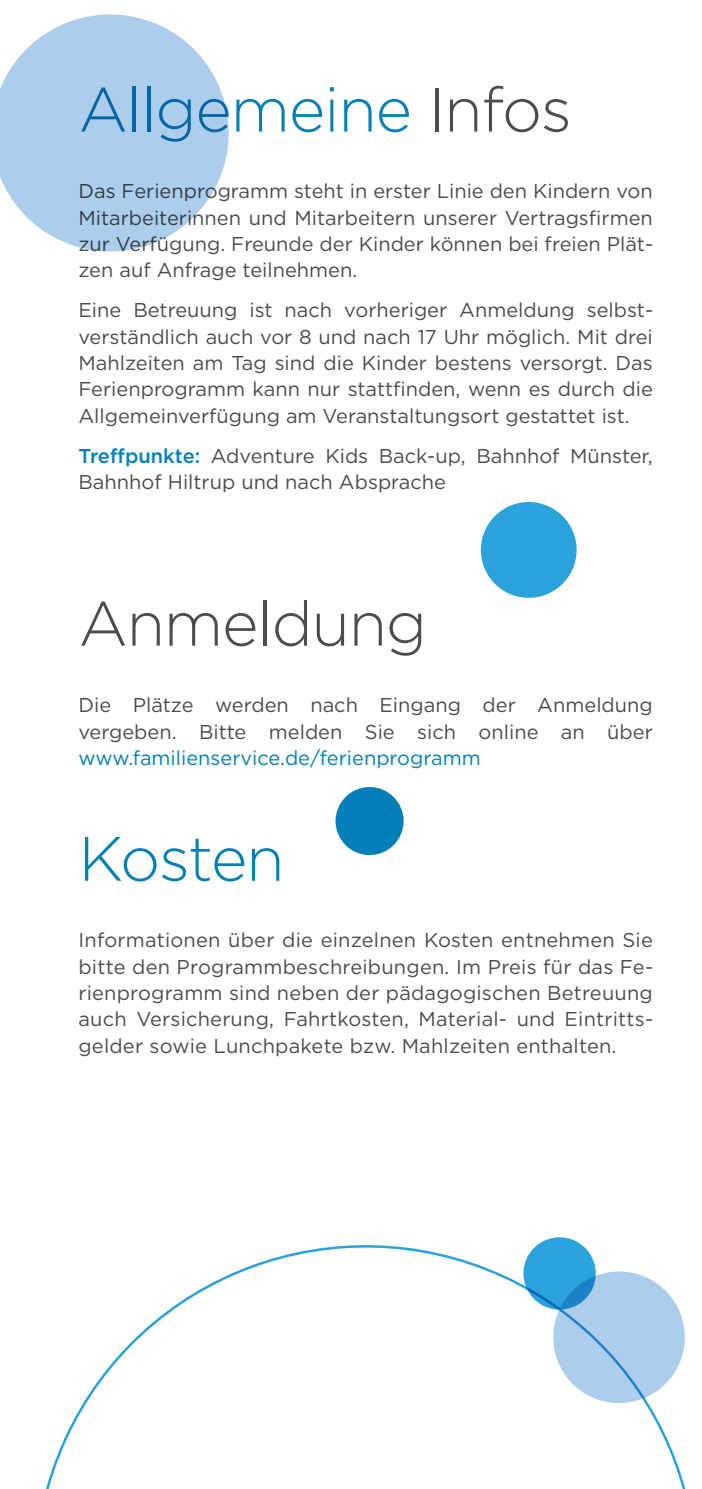
<style>
.page{position:relative;width:702px;height:1489px;background:#fff}
.page>*{position:absolute;margin:0;border:0;box-sizing:border-box;transform-origin:0 0}
.t1{font:300 62.5px "Gotham";letter-spacing:-.02em;color:#037fb7}
.t2{font:300 62.5px "Gotham";letter-spacing:-.02em;color:#4b4c4d}
.t3{font:20px/26.2px "Gotham";color:#4b4c4d;text-align:justify}
.t4{font:20px "Gotham";color:#037fb7}
.s1{color:#4b4c4d}
.s2{font-weight:500;color:#037fb7}
</style>
<div class="page">
<svg style="left:46px;top:1237px;width:639px;height:251px"></svg>
<svg style="left:0;top:14px;width:229px;height:238px;fill:#accdeb"></svg>
<svg style="left:480px;top:502px;width:97px;height:96px"></svg>
<div style="left:335px;top:787px;width:68px;height:68px;background:#037fb7;border-radius:50%"></div>
<h1 class="t1" style="left:78px;top:71px;width:495px">Allgemeine <span class="s1">Infos</span></h1>
<p class="t3" style="left:78px;top:178px;width:576px">Das Ferienprogramm steht in erster Linie den Kindern von Mitarbeiterinnen und Mitarbeitern unserer Vertragsfirmen zur Verfügung. Freunde der Kinder können bei freien Plät&shy;zen auf Anfrage teilnehmen.</p>
<p class="t3" style="left:78px;top:297px;width:576px">Eine Betreuung ist nach vorheriger Anmeldung selbst&shy;verständlich auch vor 8 und nach 17 Uhr möglich. Mit drei Mahlzeiten am Tag sind die Kinder bestens versorgt. Das Ferienprogramm kann nur stattfinden, wenn es durch die Allgemeinverfügung am Veranstaltungsort gestattet ist.</p>
<p class="t3" style="left:78px;top:442px;width:576px"><span class="s2">Treffpunkte:</span> Adventure Kids Back-up, Bahnhof Münster,<br>Bahnhof Hiltrup und nach Absprache</p>
<h1 class="t2" style="left:78px;top:585px;width:350px">Anmeldung</h1>
<p class="t3" style="left:78px;top:692px;width:575px">Die Plätze werden nach Eingang der Anmeldung vergeben. Bitte melden Sie sich online an über</p>
<p class="t4" style="left:78px;top:745px;width:404px">www.familienservice.de/ferienprogramm</p>
<h1 class="t1" style="left:78px;top:820px;width:207px">Kosten</h1>
<p class="t3" style="left:78px;top:927px;width:576px">Informationen über die einzelnen Kosten entnehmen Sie bitte den Programmbeschreibungen. Im Preis für das Fe&shy;rienprogramm sind neben der pädagogischen Betreuung auch Versicherung, Fahrtkosten, Material- und Eintritts&shy;gelder sowie Lunchpakete bzw. Mahlzeiten enthalten.</p>
</div>
